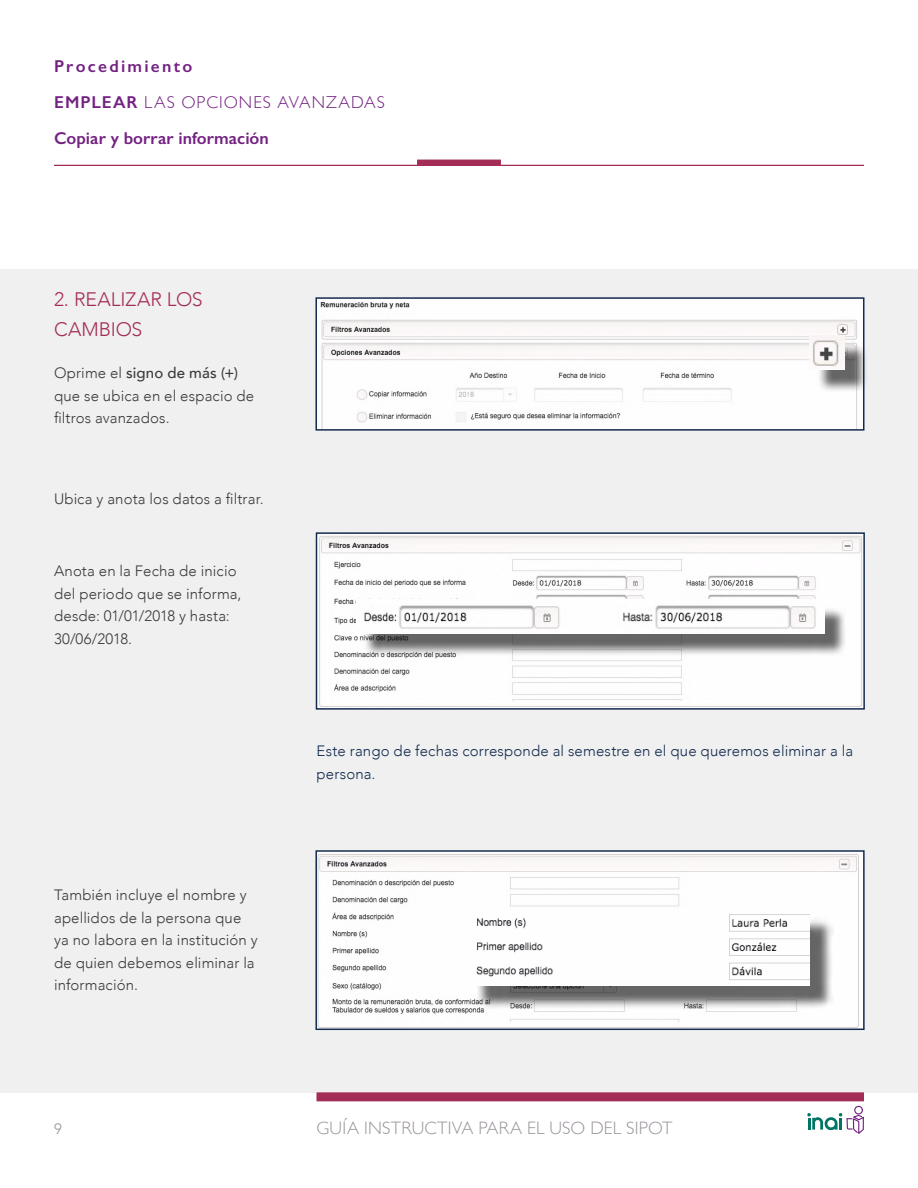
<style>
.page{position:relative;width:918px;height:1188px;background:#fff}
.page>*{position:absolute;margin:0;border:0;box-sizing:border-box;transform-origin:0 0}
.t1{font:300 19.5px/30px "Avenir";letter-spacing:-.005em;color:#a42d57}
.t2{font:300 18px "Gill Sans";letter-spacing:.01em;color:#9c959d}
.t3{font:600 17.25px/36px "Gill Sans";letter-spacing:.005em;color:#742282}
.t4{font:300 15px/22.5px "Avenir";letter-spacing:.01em;color:#3a3a3c}
.t5{font:300 15px/22.5px "Avenir";letter-spacing:.01em;color:#132b4e}
.t6{font:300 15px "Avenir";color:#9c959d}
.s1{font-weight:300}
.s2{font-weight:500}
</style>
<div class="page">
<hr style="left:54px;top:165px;width:810px;height:1px;background:#a42d57">
<div style="left:417px;top:160px;width:84px;height:6px;background:#a42d57"></div>
<div style="left:0;top:269px;width:918px;height:823px;background:#f0f0f0"></div>
<div style="left:316px;top:1092px;width:548px;height:9px;background:#a42d57"></div>
<div style="left:854px;top:1106px;width:9px;height:9px;border:1px solid #742282;border-radius:50%"></div>
<svg style="left:807px;top:1113px;width:57px;height:21px"></svg>
<img style="left:318px;top:300px;width:543px;height:128px">
<div style="left:315px;top:297px;width:549px;height:134px;border:2px solid #132b4e"></div>
<div style="left:817px;top:343px;width:51px;height:50px;background:#000;opacity:.6"></div>
<img style="left:810px;top:336px;width:35px;height:33px">
<img style="left:319px;top:535px;width:543px;height:172px">
<div style="left:316px;top:532px;width:549px;height:178px;border:2px solid #132b4e"></div>
<div style="left:363px;top:607px;width:484px;height:50px;background:#000;opacity:.6"></div>
<img style="left:357px;top:600px;width:467px;height:33px">
<img style="left:318px;top:853px;width:544px;height:174px">
<div style="left:315px;top:850px;width:550px;height:180px;border:2px solid #132b4e"></div>
<div style="left:475px;top:918px;width:358px;height:91px;background:#000;opacity:.6"></div>
<img style="left:468px;top:910px;width:342px;height:76px">
<p class="t3" style="left:54px;top:48px;width:332px">Procedimiento<br>EMPLEAR <span class="s1">LAS OPCIONES AVANZADAS<br></span>Copiar y borrar información</p>
<h1 class="t1" style="left:54px;top:284px;width:150px">2. REALIZAR LOS<br>CAMBIOS</h1>
<p class="t4" style="left:54px;top:362px;width:202px">Oprime el <span class="s2">signo de más (+) </span>que se ubica en el espacio de filtros avanzados.</p>
<p class="t4" style="left:54px;top:488px;width:211px">Ubica y anota los datos a filtrar.</p>
<p class="t4" style="left:54px;top:560px;width:189px">Anota en la Fecha de inicio del periodo que se informa, desde: 01/01/2018 y hasta:<br>30/06/2018.</p>
<p class="t4" style="left:54px;top:884px;width:205px">También incluye el nombre y apellidos de la persona que ya no labora en la institución y de quien debemos eliminar la información.</p>
<p class="t5" style="left:317px;top:740px;width:538px">Este rango de fechas corresponde al semestre en el que queremos eliminar a la persona.</p>
<p class="t6" style="left:54px;top:1120px;width:9px">9</p>
<p class="t2" style="left:316px;top:1114px;width:358px">GUÍA INSTRUCTIVA PARA EL USO DEL SIPOT</p>
</div>
